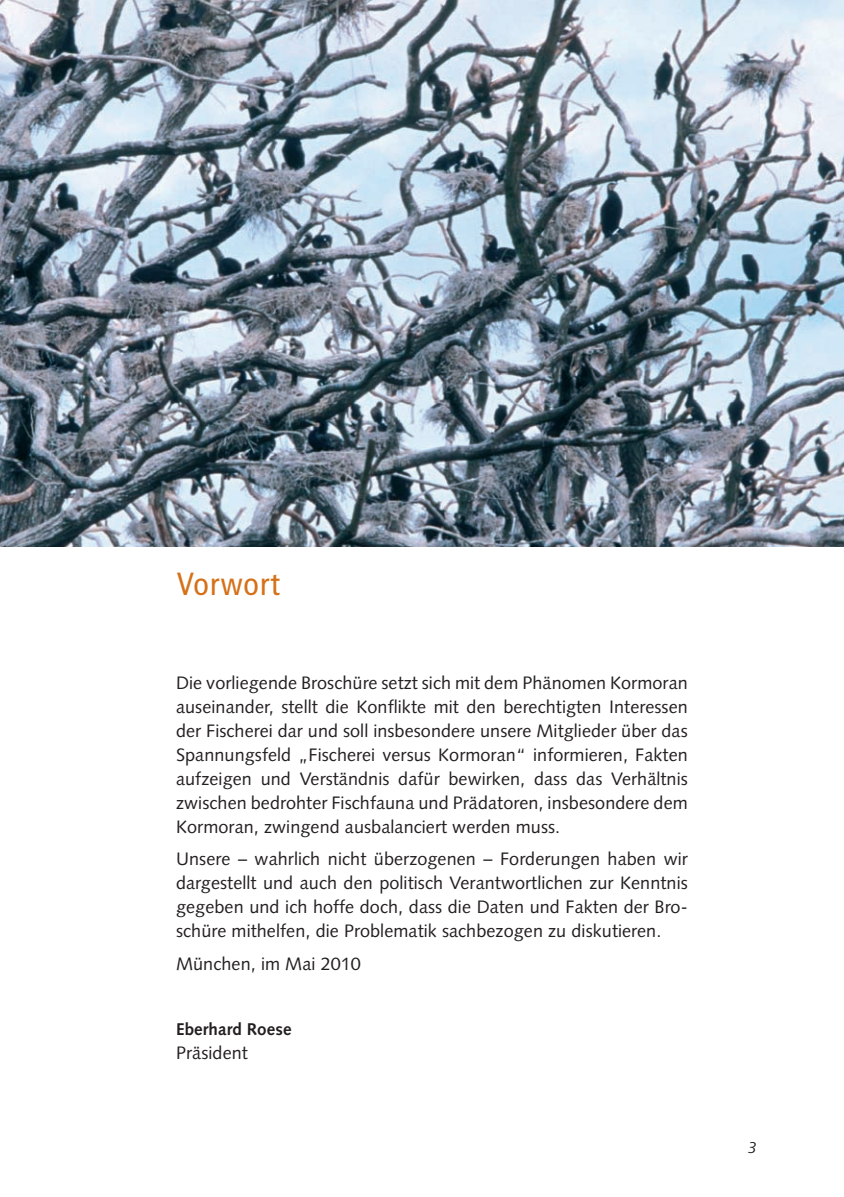
<style>
.page{position:relative;width:844px;height:1197px;background:#fff}
.page>*{position:absolute;margin:0;border:0;box-sizing:border-box;transform-origin:0 0}
.t1{font:32px "Transit";color:#d47119}
.t2{font:18px/24px "Syntax";letter-spacing:.005em;color:#231f20;text-align:justify}
.t3{font:700 17px "Syntax";letter-spacing:.005em;color:#231f20}
.t4{font:italic 16px "Syntax";color:#231f20}
</style>
<div class="page">
<img style="left:0;top:0;width:843px;height:546px">
<svg style="left:0;top:0;width:4px;height:5px"></svg>
<svg style="left:840px;top:0;width:4px;height:5px"></svg>
<h1 class="t1" style="left:177px;top:565px;width:106px">Vorwort</h1>
<p class="t2" style="left:176px;top:670px;width:513px">Die vorliegende Broschüre setzt sich mit dem Phänomen Kormoran auseinander, stellt die Konflikte mit den berechtigten Interessen der Fischerei dar und soll insbesondere unsere Mitglieder über das Spannungsfeld „Fischerei versus Kormoran“ informieren, Fakten aufzeigen und Verständnis dafür bewirken, dass das Verhältnis zwischen bedrohter Fischfauna und Prädatoren, insbesondere dem Kormoran, zwingend ausbalanciert werden muss.</p>
<p class="t2" style="left:176px;top:847px;width:513px">Unsere – wahrlich nicht überzogenen – Forderungen haben wir dargestellt und auch den politisch Verantwortlichen zur Kenntnis gegeben und ich hoffe doch, dass die Daten und Fakten der Bro&shy;schüre mithelfen, die Problematik sachbezogen zu diskutieren.</p>
<p class="t2" style="left:176px;top:951px;width:186px">München, im Mai 2010</p>
<p class="t3" style="left:176px;top:1019px;width:117px">Eberhard Roese</p>
<p class="t2" style="left:176px;top:1040px;width:73px">Präsident</p>
<p class="t4" style="left:748px;top:1137px;width:10px">3</p>
</div>
